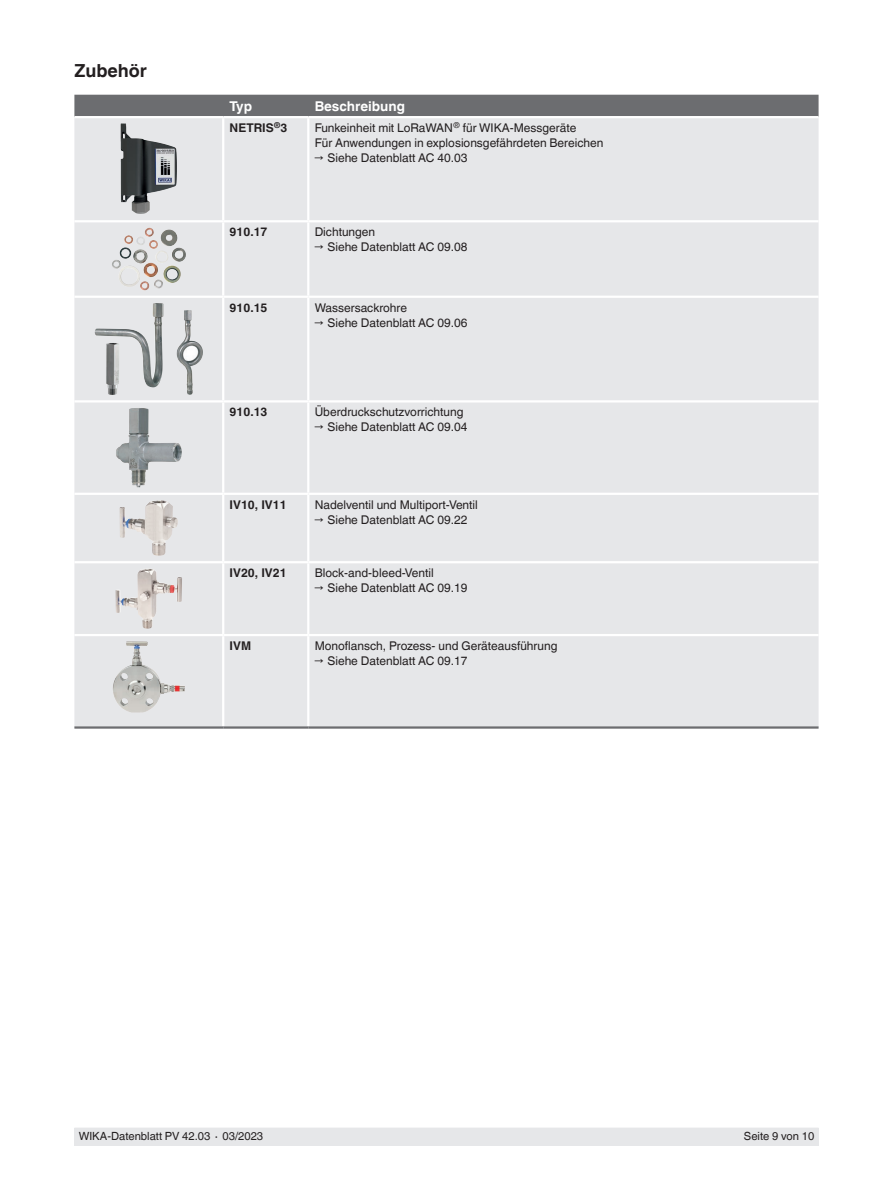
<style>
.page{position:relative;width:893px;height:1188px;background:#fff}
.page>*{position:absolute;margin:0;border:0;box-sizing:border-box;transform-origin:0 0}
.t1{font:700 18px "Helvetica World";color:#231f20}
.t2{font:700 13.5px "Helvetica World";color:#fff}
.t3{font:12px/15px "Helvetica World";color:#231f20}
.t4{font:700 12px "Helvetica World";color:#231f20}
.t5{font:11.25px "Helvetica World";color:#231f20}
</style>
<div class="page">
<div style="left:74px;top:1128px;width:745px;height:17px;background:#e6e7e9"></div>
<div style="left:74px;top:95px;width:745px;height:21px;background:#6c6d70"></div>
<div style="left:74px;top:118px;width:745px;height:608px;background:#e6e7e9"></div>
<hr style="left:222px;top:118px;width:2px;height:102px;background:#fff">
<hr style="left:307px;top:118px;width:2px;height:102px;background:#fff">
<hr style="left:222px;top:222px;width:2px;height:74px;background:#fff">
<hr style="left:307px;top:222px;width:2px;height:74px;background:#fff">
<hr style="left:74px;top:296px;width:149px;height:2px;background:#fff">
<hr style="left:223px;top:296px;width:85px;height:2px;background:#fff">
<hr style="left:222px;top:298px;width:2px;height:102px;background:#fff">
<hr style="left:308px;top:296px;width:511px;height:2px;background:#fff">
<hr style="left:307px;top:298px;width:2px;height:102px;background:#fff">
<hr style="left:74px;top:400px;width:149px;height:3px;background:#fff">
<hr style="left:223px;top:400px;width:85px;height:3px;background:#fff">
<hr style="left:222px;top:403px;width:2px;height:90px;background:#fff">
<hr style="left:308px;top:400px;width:511px;height:3px;background:#fff">
<hr style="left:307px;top:403px;width:2px;height:90px;background:#fff">
<hr style="left:74px;top:493px;width:149px;height:2px;background:#fff">
<hr style="left:223px;top:493px;width:85px;height:2px;background:#fff">
<hr style="left:222px;top:495px;width:2px;height:66px;background:#fff">
<hr style="left:308px;top:493px;width:511px;height:2px;background:#fff">
<hr style="left:307px;top:495px;width:2px;height:66px;background:#fff">
<hr style="left:74px;top:561px;width:149px;height:2px;background:#fff">
<hr style="left:223px;top:561px;width:85px;height:2px;background:#fff">
<hr style="left:222px;top:563px;width:2px;height:71px;background:#fff">
<hr style="left:308px;top:561px;width:511px;height:2px;background:#fff">
<hr style="left:307px;top:563px;width:2px;height:71px;background:#fff">
<hr style="left:74px;top:634px;width:149px;height:2px;background:#fff">
<hr style="left:223px;top:634px;width:85px;height:2px;background:#fff">
<hr style="left:222px;top:636px;width:2px;height:90px;background:#fff">
<hr style="left:308px;top:634px;width:511px;height:2px;background:#fff">
<hr style="left:307px;top:636px;width:2px;height:90px;background:#fff">
<hr style="left:74px;top:220px;width:149px;height:2px;background:#fff">
<hr style="left:223px;top:220px;width:85px;height:2px;background:#fff">
<hr style="left:308px;top:220px;width:511px;height:2px;background:#fff">
<hr style="left:74px;top:726px;width:149px;height:3px;background:#6c6d70">
<hr style="left:223px;top:726px;width:85px;height:3px;background:#6c6d70">
<hr style="left:308px;top:726px;width:511px;height:3px;background:#6c6d70">
<img style="left:121px;top:124px;width:14px;height:78px">
<img style="left:111px;top:228px;width:75px;height:46px">
<img style="left:95px;top:303px;width:69px;height:84px">
<img style="left:177px;top:310px;width:26px;height:85px">
<img style="left:106px;top:343px;width:13px;height:52px">
<img style="left:116px;top:408px;width:66px;height:79px">
<img style="left:138px;top:500px;width:21px;height:19px">
<img style="left:131px;top:569px;width:18px;height:29px">
<img style="left:113px;top:641px;width:72px;height:72px">
<h1 class="t1" style="left:74px;top:60px;width:74px">Zubehör</h1>
<p class="t2" style="left:230px;top:98px;width:24px">Typ</p>
<p class="t2" style="left:315px;top:98px;width:92px">Beschreibung</p>
<p class="t4" style="left:230px;top:121px;width:59px">NETRIS<sup>®</sup>3</p>
<p class="t3" style="left:315px;top:120px;width:290px">Funkeinheit mit LoRaWAN<sup>®</sup> für WIKA-Messgeräte<br>Für Anwendungen in explosionsgefährdeten Bereichen</p>
<p class="t3" style="left:315px;top:150px;width:154px">→ Siehe Datenblatt AC 40.03</p>
<p class="t4" style="left:230px;top:225px;width:39px">910.17</p>
<p class="t3" style="left:315px;top:225px;width:62px">Dichtungen</p>
<p class="t3" style="left:315px;top:240px;width:154px">→ Siehe Datenblatt AC 09.08</p>
<p class="t4" style="left:230px;top:301px;width:39px">910.15</p>
<p class="t3" style="left:315px;top:300px;width:94px">Wassersackrohre</p>
<p class="t3" style="left:315px;top:315px;width:154px">→ Siehe Datenblatt AC 09.06</p>
<p class="t4" style="left:230px;top:405px;width:39px">910.13</p>
<p class="t3" style="left:315px;top:405px;width:150px">Überdruckschutzvorrichtung</p>
<p class="t3" style="left:315px;top:420px;width:154px">→ Siehe Datenblatt AC 09.04</p>
<p class="t4" style="left:230px;top:498px;width:59px">IV10, IV11</p>
<p class="t3" style="left:315px;top:497px;width:165px">Nadelventil und Multiport-Ventil</p>
<p class="t3" style="left:315px;top:512px;width:154px">→ Siehe Datenblatt AC 09.22</p>
<p class="t4" style="left:230px;top:566px;width:59px">IV20, IV21</p>
<p class="t3" style="left:315px;top:566px;width:121px">Block-and-bleed-Ventil</p>
<p class="t3" style="left:315px;top:581px;width:154px">→ Siehe Datenblatt AC 09.19</p>
<p class="t4" style="left:230px;top:639px;width:23px">IVM</p>
<p class="t3" style="left:315px;top:638px;width:244px">Monoflansch, Prozess- und Geräteausführung</p>
<p class="t3" style="left:315px;top:653px;width:154px">→ Siehe Datenblatt AC 09.17</p>
<p class="t5" style="left:79px;top:1130px;width:186px">WIKA-Datenblatt PV 42.03 ∙ 03/2023</p>
<p class="t5" style="left:744px;top:1130px;width:72px">Seite 9 von 10</p>
</div>
